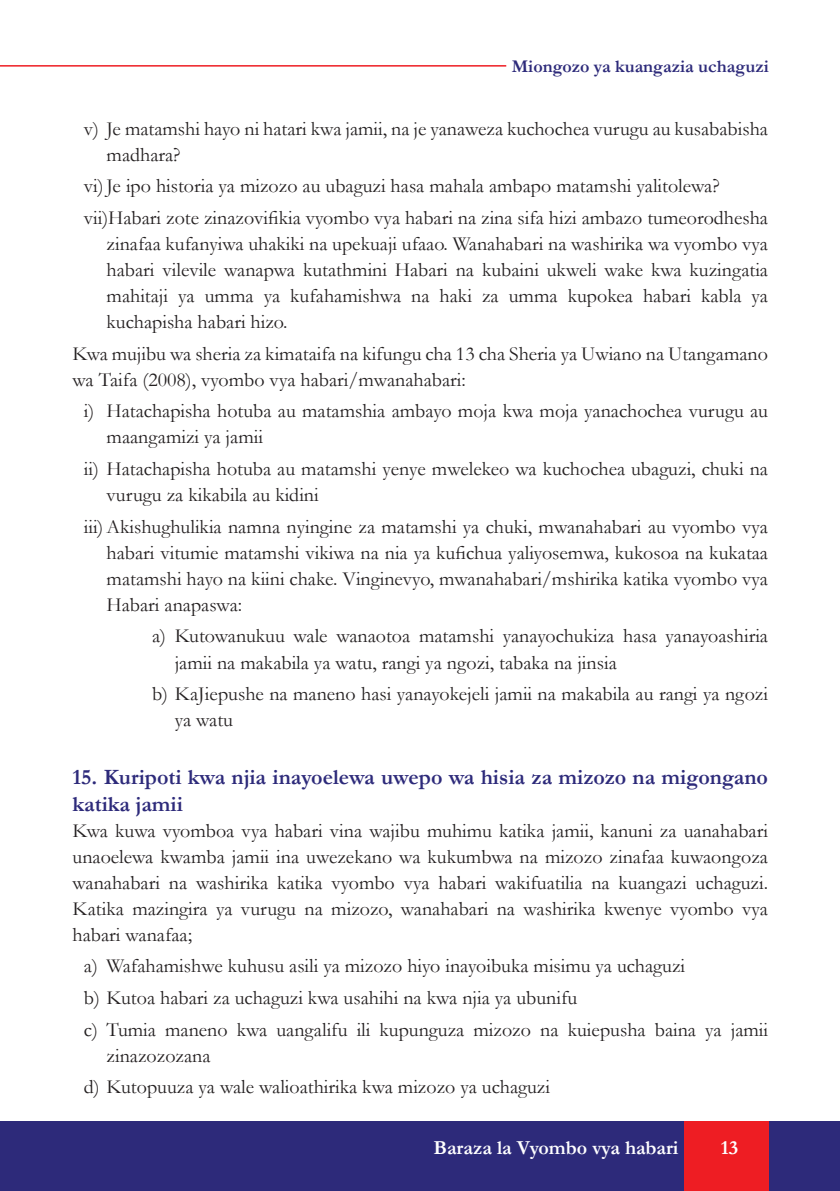
<style>
.page{position:relative;width:840px;height:1191px;background:#fff}
.page>*{position:absolute;margin:0;border:0;box-sizing:border-box;transform-origin:0 0}
.Normal_HEADS{font:700 22px/26.4px "Garamond";color:#2d2a7a}
.Makin_Body_text{font:20px/26px "Garamond";color:#231f20}
.t1{font:700 20px "Garamond";color:#fff}
.t2{font:700 18px "Garamond";color:#2d2a7a}
</style>
<div class="page">
<div style="left:0;top:1121px;width:839px;height:70px;background:#2d2a7a"></div>
<div style="left:684px;top:1121px;width:84px;height:70px;background:#ee1d23"></div>
<hr style="left:0;top:65px;width:506px;height:2px;background:#ee1d23">
<p class="t2" style="left:511px;top:54px;width:258px">Miongozo ya kuangazia uchaguzi</p>
<p class="Makin_Body_text" style="left:106px;top:115px;width:662px;text-indent:-23px">v) Je matamshi hayo ni hatari kwa jamii, na je yanaweza kuchochea vurugu au kusababisha madhara?</p>
<p class="Makin_Body_text" style="left:84px;top:172px;width:637px">vi)Je ipo historia ya mizozo au ubaguzi hasa mahala ambapo matamshi yalitolewa?</p>
<p class="Makin_Body_text" style="left:106px;top:204px;width:662px;text-align:justify;text-indent:-23px">vii)Habari zote zinazovifikia vyombo vya habari na zina sifa hizi ambazo tumeorodhesha zinafaa kufanyiwa uhakiki na upekuaji ufaao. Wanahabari na washirika wa vyombo vya habari vilevile wanapwa kutathmini Habari na kubaini ukweli wake kwa kuzingatia mahitaji ya umma ya kufahamishwa na haki za umma kupokea habari kabla ya kuchapisha habari hizo.</p>
<p class="Makin_Body_text" style="left:72px;top:340px;width:696px">Kwa mujibu wa sheria za kimataifa na kifungu cha 13 cha Sheria ya Uwiano na Utangamano wa Taifa (2008), vyombo vya habari/mwanahabari:</p>
<p class="Makin_Body_text" style="left:106px;top:397px;width:662px;text-indent:-23px">i) Hatachapisha hotuba au matamshia ambayo moja kwa moja yanachochea vurugu au maangamizi ya jamii</p>
<p class="Makin_Body_text" style="left:106px;top:455px;width:662px;text-indent:-23px">ii) Hatachapisha hotuba au matamshi yenye mwelekeo wa kuchochea ubaguzi, chuki na vurugu za kikabila au kidini</p>
<p class="Makin_Body_text" style="left:106px;top:513px;width:662px;text-align:justify;text-indent:-23px">iii) Akishughulikia namna nyingine za matamshi ya chuki, mwanahabari au vyombo vya habari vitumie matamshi vikiwa na nia ya kufichua yaliyosemwa, kukosoa na kukataa matamshi hayo na kiini chake. Vinginevyo, mwanahabari/mshirika katika vyombo vya Habari anapaswa:</p>
<p class="Makin_Body_text" style="left:175px;top:622px;width:594px;text-indent:-23px">a) Kutowanukuu wale wanaotoa matamshi yanayochukiza hasa yanayoashiria jamii na makabila ya watu, rangi ya ngozi, tabaka na jinsia</p>
<p class="Makin_Body_text" style="left:175px;top:680px;width:594px;text-indent:-23px">b) KaJiepushe na maneno hasi yanayokejeli jamii na makabila au rangi ya ngozi ya watu</p>
<p class="Normal_HEADS" style="left:72px;top:764px;width:696px">15. Kuripoti kwa njia inayoelewa uwepo wa hisia za mizozo na migongano katika jamii</p>
<p class="Makin_Body_text" style="left:72px;top:817px;width:696px;text-align:justify">Kwa kuwa vyomboa vya habari vina wajibu muhimu katika jamii, kanuni za uanahabari unaoelewa kwamba jamii ina uwezekano wa kukumbwa na mizozo zinafaa kuwaongoza wanahabari na washirika katika vyombo vya habari wakifuatilia na kuangazi uchaguzi.<br>Katika mazingira ya vurugu na mizozo, wanahabari na washirika kwenye vyombo vya habari wanafaa;</p>
<p class="Makin_Body_text" style="left:84px;top:952px;width:602px">a) Wafahamishwe kuhusu asili ya mizozo hiyo inayoibuka misimu ya uchaguzi</p>
<p class="Makin_Body_text" style="left:84px;top:984px;width:494px">b) Kutoa habari za uchaguzi kwa usahihi na kwa njia ya ubunifu</p>
<p class="Makin_Body_text" style="left:106px;top:1016px;width:662px;text-indent:-23px">c) Tumia maneno kwa uangalifu ili kupunguza mizozo na kuiepusha baina ya jamii zinazozozana</p>
<p class="Makin_Body_text" style="left:84px;top:1073px;width:467px">d) Kutopuuza ya wale walioathirika kwa mizozo ya uchaguzi</p>
<p class="t1" style="left:433px;top:1134px;width:246px">Baraza la Vyombo vya habari</p>
<p class="t1" style="left:720px;top:1134px;width:19px">13</p>
</div>
